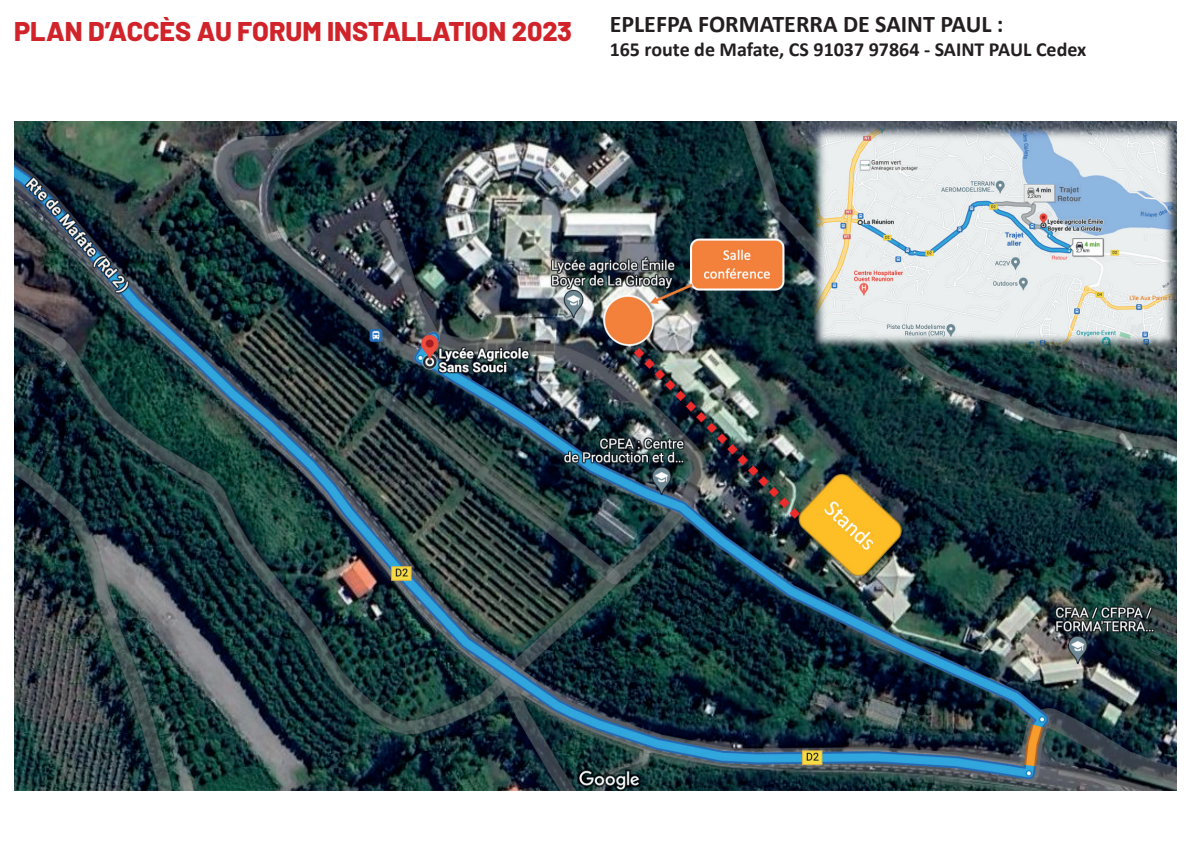
<style>
.page{position:relative;width:1191px;height:842px;background:#fff}
.page>*{position:absolute;margin:0;border:0;box-sizing:border-box;transform-origin:0 0}
.t1{font:800 27px "Barlow";color:#d1232a}
.t2{font:700 24px "Calibri";color:#231f20}
.t3{font:700 20px "Calibri";color:#231f20}
</style>
<div class="page">
<img style="left:14px;top:122px;width:1162px;height:669px">
<h1 class="t1" style="left:14px;top:11px;width:559px">PLAN D’ACCÈS AU FORUM INSTALLATION 2023</h1>
<p class="t2" style="left:609px;top:7px;width:395px">EPLEFPA FORMATERRA DE SAINT PAUL :</p>
<p class="t3" style="left:609px;top:35px;width:478px">165 route de Mafate, CS 91037 97864 - SAINT PAUL Cedex</p>
</div>
